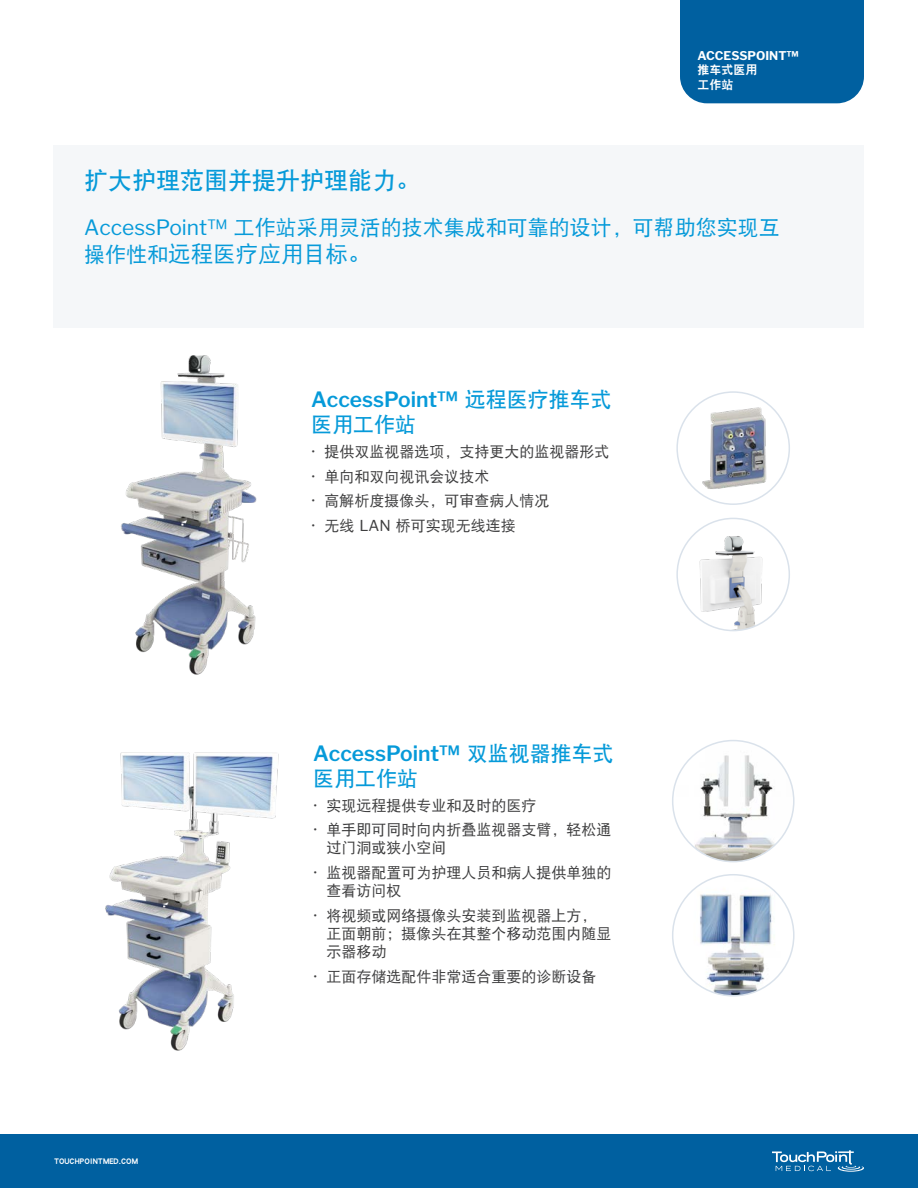
<style>
.page{position:relative;width:918px;height:1188px;background:#fff}
.page>*{position:absolute;margin:0;border:0;box-sizing:border-box;transform-origin:0 0}
.Subtitle_-_callout{font:24px "DFP Hei W7";color:#069ad9}
.Subtitle_-_callout-2{font:22.5px "DFP Hei W5";color:#069ad9}
.Bullets_with_Light_B{font:600 21px/25.2px "Libre Franklin";color:#069ad9}
.Subtitle_-_callout-3{font:21px "DFP Hei W5";color:#069ad9}
.t1{font:15px/18px "DFP Hei W5";color:#3e3e3f}
.Category_Tab{font:700 12px/14.4px "Libre Franklin";color:#fff}
.t2{font:9px "DFP Hei W9";color:#fff}
.s1{font-family:"DFP Hei W9";font-weight:400}
.s2{font-family:"Libre Franklin"}
.s3{font-size:21px}
.s4{font-family:"DFP Hei W7";font-weight:400}
.s5{font-family:"Libre Franklin";font-weight:100}
</style>
<div class="page">
<div style="left:0;top:1134px;width:918px;height:54px;background:#0060a0"></div>
<svg style="left:772px;top:1150px;width:92px;height:22px"></svg>
<div style="left:54px;top:146px;width:810px;height:182px;background:#f5f7f9"></div>
<div style="left:680px;top:0;width:184px;height:103px;background:#0060a0"></div>
<img style="left:121px;top:355px;width:136px;height:320px">
<img style="left:105px;top:752px;width:174px;height:299px">
<img style="left:673px;top:741px;width:121px;height:121px;border-radius:61px">
<div style="left:672px;top:740px;width:123px;height:122px;border:2px solid #dae2eb;border-radius:50%"></div>
<img style="left:692px;top:407px;width:82px;height:82px">
<div style="left:676px;top:391px;width:114px;height:114px;border:2px solid #dae2eb;border-radius:50%"></div>
<img style="left:673px;top:877px;width:119px;height:117px">
<div style="left:672px;top:874px;width:123px;height:123px;border:2px solid #dae2eb;border-radius:50%"></div>
<img style="left:679px;top:536px;width:110px;height:95px">
<div style="left:676px;top:518px;width:114px;height:113px;border:2px solid #dae2eb;border-radius:50%"></div>
<p class="Category_Tab" style="left:697px;top:48px;width:103px">ACCESSPOINT™<span class="s1">推车式医用<br>工作站</span></p>
<p class="Subtitle_-_callout" style="left:84px;top:168px;width:338px">扩大护理范围并提升护理能力。</p>
<p class="Subtitle_-_callout-3" style="left:84px;top:216px;width:697px"><span class="s2">AccessPoint™</span> 工作站采用灵活的技术集成和可靠的设计，可帮助您实现互</p>
<p class="Subtitle_-_callout-2" style="left:84px;top:242px;width:288px"><span class="s3">操作性和</span>远程医疗应用目标。</p>
<p class="Bullets_with_Light_B" style="left:311px;top:387px;width:302px">AccessPoint™ <span class="s4">远程医疗推车式医用工作站</span></p>
<p class="t1" style="left:311px;top:442px;width:300px"><span class="s5">•</span> 提供双监视器选项，支持更大的监视器形式</p>
<p class="t1" style="left:311px;top:467px;width:180px"><span class="s5">•</span> 单向和双向视讯会议技术</p>
<p class="t1" style="left:311px;top:492px;width:240px"><span class="s5">•</span> 高解析度摄像头，可审查病人情况</p>
<p class="t1" style="left:311px;top:517px;width:206px"><span class="s5">•</span> 无线 <span class="s2">LAN</span> 桥可实现无线连接</p>
<p class="t2" style="left:54px;top:1156px;width:86px">TOUCHPOINTMED.COM</p>
<p class="Bullets_with_Light_B" style="left:313px;top:740px;width:302px">AccessPoint™ <span class="s4">双监视器推车式医用工作站</span></p>
<p class="t1" style="left:313px;top:796px;width:225px"><span class="s5">•</span> 实现远程提供专业和及时的医疗</p>
<p class="t1" style="left:327px;top:821px;width:286px;text-indent:-14px"><span class="s5">•</span> 单手即可同时向内折叠监视器支臂，轻松通过门洞或狭小空间</p>
<p class="t1" style="left:327px;top:864px;width:286px;text-indent:-14px"><span class="s5">•</span> 监视器配置可为护理人员和病人提供单独的查看访问权</p>
<p class="t1" style="left:327px;top:906px;width:286px;text-indent:-14px"><span class="s5">•</span> 将视频或网络摄像头安装到监视器上方，正面朝前；摄像头在其整个移动范围内随显示器移动</p>
<p class="t1" style="left:313px;top:967px;width:285px"><span class="s5">•</span> 正面存储选配件非常适合重要的诊断设备</p>
</div>
